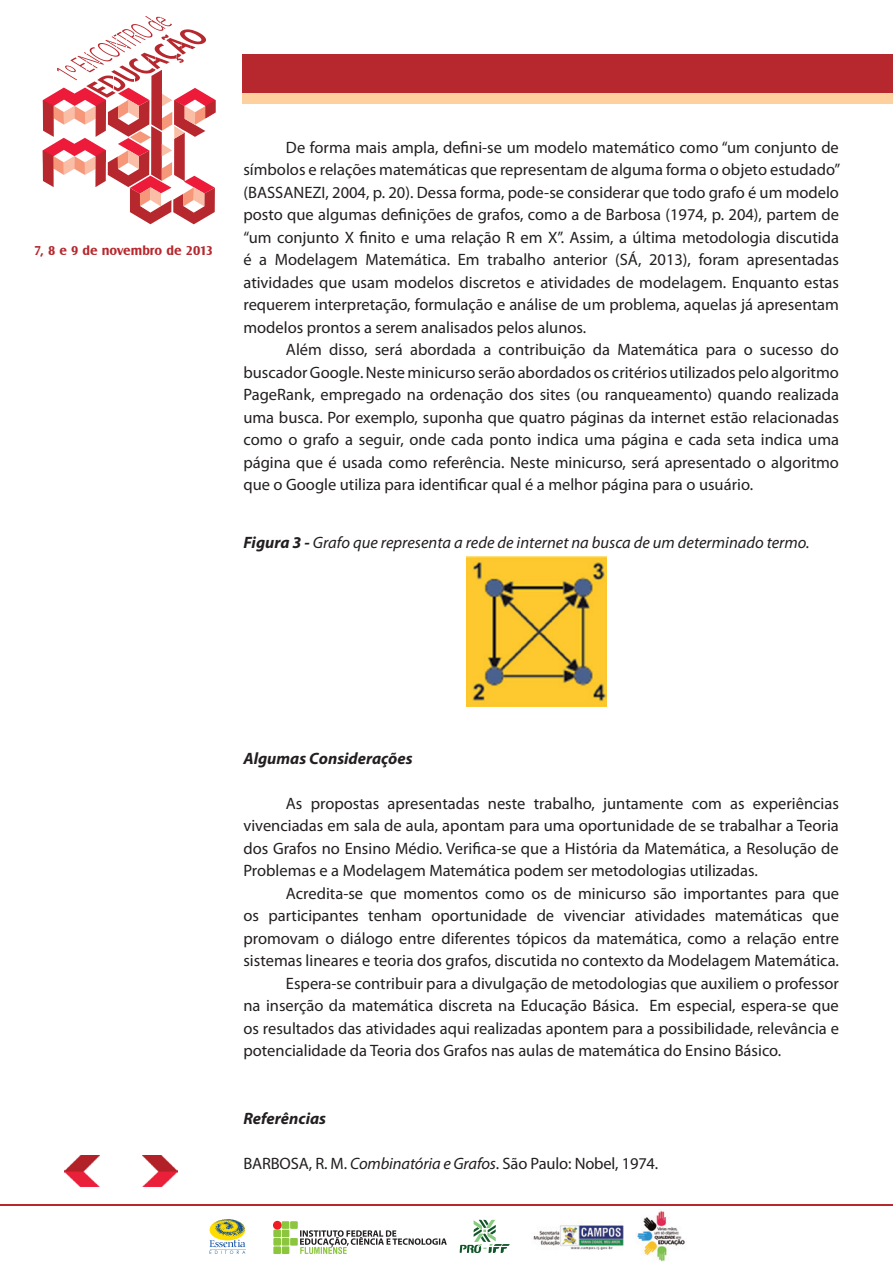
<style>
.page{position:relative;width:893px;height:1263px;background:#fff}
.page>*{position:absolute;margin:0;border:0;box-sizing:border-box;transform-origin:0 0}
.t1{font:16.5px/22.5px "Myriad Pro";color:#231f20;text-align:justify}
.t2{font:italic 16.5px "Myriad Pro";color:#231f20}
.t3{font:italic 700 16.5px "Myriad Pro";color:#231f20}
.t4{font:700 13.35px "Castle T";color:#b6282e}
.s1{font-weight:700}
.s2{font-style:italic}
</style>
<div class="page">
<hr style="left:0;top:1204px;width:893px;height:2px;background:#b6282e">
<div style="left:242px;top:55px;width:651px;height:38px;background:#b6282e"></div>
<div style="left:242px;top:93px;width:651px;height:10px;background:#fdd09e"></div>
<svg style="left:43px;top:16px;width:173px;height:208px"></svg>
<svg style="left:209px;top:1219px;width:37px;height:35px"></svg>
<img style="left:533px;top:1211px;width:152px;height:51px">
<svg style="left:460px;top:1220px;width:50px;height:33px"></svg>
<div style="left:273px;top:1229px;width:8px;height:8px;background:#8bc63e"></div>
<div style="left:273px;top:1238px;width:8px;height:7px;background:#8bc63e"></div>
<div style="left:273px;top:1246px;width:8px;height:8px;background:#8bc63e"></div>
<div style="left:273px;top:1221px;width:9px;height:8px;background:#ee1d23;border-radius:50%"></div>
<div style="left:282px;top:1221px;width:7px;height:8px;background:#8bc63e"></div>
<div style="left:282px;top:1229px;width:7px;height:8px;background:#8bc63e"></div>
<div style="left:282px;top:1238px;width:7px;height:7px;background:#8bc63e"></div>
<div style="left:290px;top:1238px;width:8px;height:7px;background:#8bc63e"></div>
<div style="left:282px;top:1246px;width:7px;height:8px;background:#8bc63e"></div>
<div style="left:290px;top:1221px;width:8px;height:8px;background:#8bc63e"></div>
<svg style="left:300px;top:1230px;width:147px;height:24px"></svg>
<img style="left:143px;top:1156px;width:34px;height:30px">
<img style="left:65px;top:1156px;width:34px;height:30px">
<img style="left:466px;top:556px;width:140px;height:151px">
<p class="t4" style="left:34px;top:242px;width:181px">7, 8 e 9 de novembro de 2013</p>
<p class="t1" style="left:243px;top:136px;width:598px;text-indent:43px">De forma mais ampla, defini-se um modelo matemático como “um conjunto de símbolos e relações matemáticas que representam de alguma forma o objeto estudado” (BASSANEZI, 2004, p. 20). Dessa forma, pode-se considerar que todo grafo é um modelo posto que algumas definições de grafos, como a de Barbosa (1974, p. 204), partem de “um conjunto X finito e uma relação R em X”. Assim, a última metodologia discutida é a Modelagem Matemática. Em trabalho anterior (SÁ, 2013), foram apresentadas atividades que usam modelos discretos e atividades de modelagem. Enquanto estas requerem interpretação, formulação e análise de um problema, aquelas já apresentam modelos prontos a serem analisados pelos alunos.</p>
<p class="t1" style="left:243px;top:338px;width:597px;text-indent:43px">Além disso, será abordada a contribuição da Matemática para o sucesso do buscador Google. Neste minicurso serão abordados os critérios utilizados pelo algoritmo PageRank, empregado na ordenação dos sites (ou ranqueamento) quando realizada uma busca. Por exemplo, suponha que quatro páginas da internet estão relacionadas como o grafo a seguir, onde cada ponto indica uma página e cada seta indica uma página que é usada como referência. Neste minicurso, será apresentado o algoritmo que o Google utiliza para identificar qual é a melhor página para o usuário.</p>
<p class="t2" style="left:243px;top:532px;width:568px"><span class="s1">Figura 3 -</span> Grafo que representa a rede de internet na busca de um determinado termo.</p>
<p class="t3" style="left:243px;top:747px;width:171px">Algumas Considerações</p>
<p class="t1" style="left:243px;top:791px;width:597px;text-indent:43px">As propostas apresentadas neste trabalho, juntamente com as experiências vivenciadas em sala de aula, apontam para uma oportunidade de se trabalhar a Teoria dos Grafos no Ensino Médio. Verifica-se que a História da Matemática, a Resolução de Problemas e a Modelagem Matemática podem ser metodologias utilizadas.</p>
<p class="t1" style="left:286px;top:881px;width:555px">Acredita-se que momentos como os de minicurso são importantes para que</p>
<p class="t1" style="left:243px;top:904px;width:597px">os participantes tenham oportunidade de vivenciar atividades matemáticas que</p>
<p class="t1" style="left:243px;top:926px;width:597px">promovam o diálogo entre diferentes tópicos da matemática, como a relação entre</p>
<p class="t1" style="left:243px;top:949px;width:597px">sistemas lineares e teoria dos grafos, discutida no contexto da Modelagem Matemática.</p>
<p class="t1" style="left:286px;top:971px;width:555px">Espera-se contribuir para a divulgação de metodologias que auxiliem o professor</p>
<p class="t1" style="left:243px;top:994px;width:597px">na inserção da matemática discreta na Educação Básica. Em especial, espera-se que</p>
<p class="t1" style="left:243px;top:1016px;width:597px">os resultados das atividades aqui realizadas apontem para a possibilidade, relevância e</p>
<p class="t1" style="left:243px;top:1039px;width:539px">potencialidade da Teoria dos Grafos nas aulas de matemática do Ensino Básico.</p>
<p class="t3" style="left:243px;top:1107px;width:84px">Referências</p>
<p class="t1" style="left:243px;top:1151px;width:416px">BARBOSA, R. M. <span class="s2">Combinatória e Grafos</span>. São Paulo: Nobel, 1974.</p>
</div>
